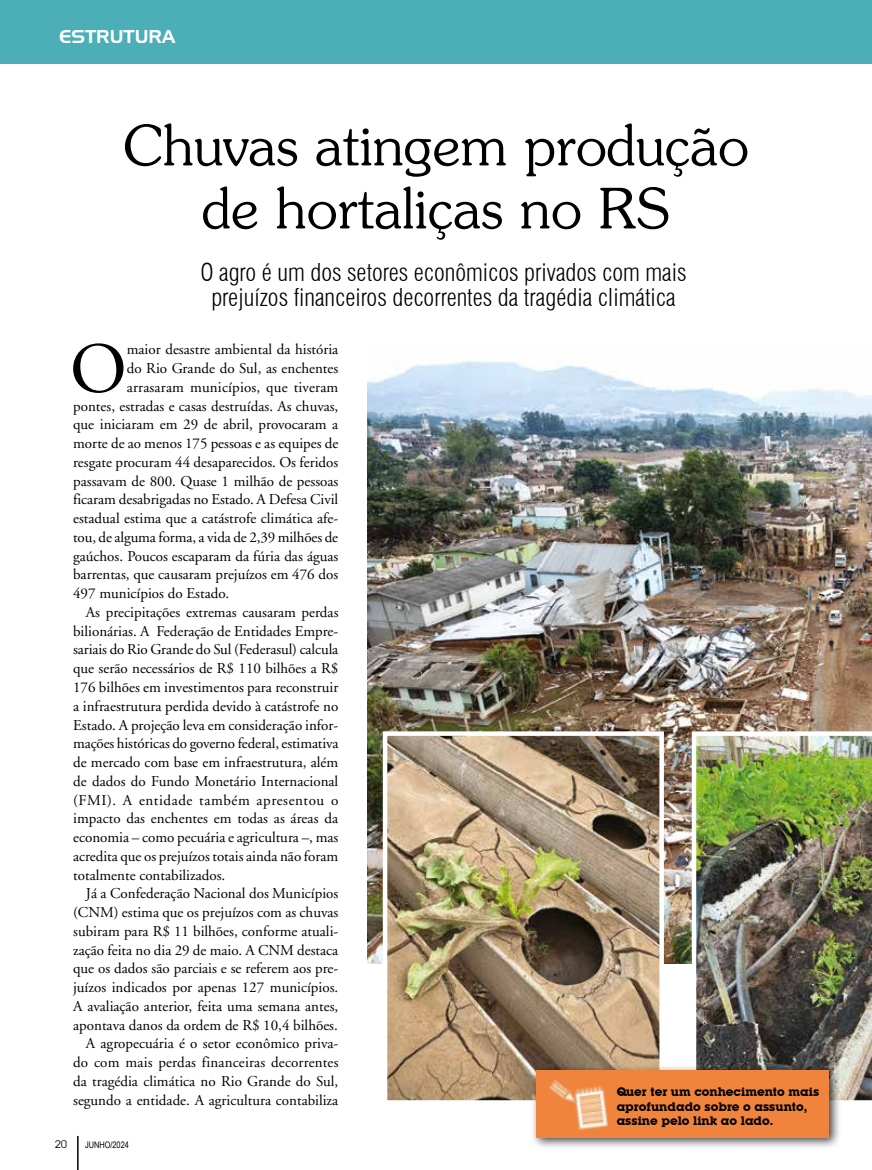
<style>
.page{position:relative;width:872px;height:1170px;background:#fff}
.page>*{position:absolute;margin:0;border:0;box-sizing:border-box;transform-origin:0 0}
.t1{font:71.55px "Adobe Garamond";color:#000}
.t2{font:300 55.5px/63px "Souvenir";color:#000;text-align:center}
.t3{font:300 condensed 24px/25.5px "Swiss 721 BT";color:#000;text-align:center}
.t4{font:18px "Aero Regular SWFTE";color:#fff}
.t5{font:15px "Adobe Garamond";color:#000}
.t6{font:15px "Adobe Garamond";letter-spacing:.04em;color:#000}
.t7{font:700 12px/14.5px "Lubalin Graph IT Cby BT";color:#000}
.t8{font:100 12px "Avant Garde";color:#000}
.t9{font:9px "Arial Narrow";color:#000}
</style>
<div class="page">
<hr style="left:77px;top:1135px;width:2px;height:34px;background:#000">
<div style="left:0;top:0;width:872px;height:63px;background:#4caeb7"></div>
<img style="left:367px;top:360px;width:505px;height:603px">
<img style="left:388px;top:736px;width:271px;height:363px">
<div style="left:383px;top:731px;width:281px;height:373px;border:4px solid #fff"></div>
<img style="left:691px;top:731px;width:181px;height:370px">
<div style="left:530px;top:1064px;width:311px;height:85px;background:#000;opacity:.75"></div>
<div style="left:536px;top:1070px;width:293px;height:67px;background:#f1843d"></div>
<img style="left:549px;top:1080px;width:60px;height:50px">
<p class="t4" style="left:59px;top:25px;width:117px">ESTRUTURA</p>
<h2 class="t2" style="left:123px;top:113px;width:627px">Chuvas atingem produção de hortaliças no RS</h2>
<h3 class="t3" style="left:200px;top:259px;width:488px">O agro é um dos setores econômicos privados com mais prejuízos financeiros decorrentes da tragédia climática</h3>
<h1 class="t1" style="left:70px;top:331px;width:58px">O</h1>
<p class="t5" style="left:127px;top:341px;width:213px">maior desastre ambiental da história</p>
<p class="t5" style="left:127px;top:360px;width:213px">do Rio Grande do Sul, as enchentes</p>
<p class="t5" style="left:127px;top:379px;width:213px">arrasaram municípios, que tiveram</p>
<p class="t5" style="left:73px;top:398px;width:267px">pontes, estradas e casas destruídas. As chuvas,</p>
<p class="t5" style="left:73px;top:416px;width:267px">que iniciaram em 29 de abril, provocaram a</p>
<p class="t5" style="left:73px;top:435px;width:267px">morte de ao menos 175 pessoas e as equipes de</p>
<p class="t5" style="left:73px;top:454px;width:267px">resgate procuram 44 desaparecidos. Os feridos</p>
<p class="t5" style="left:73px;top:473px;width:267px">passavam de 800. Quase 1 milhão de pessoas</p>
<p class="t5" style="left:73px;top:491px;width:267px">ficaram desabrigadas no Estado. A Defesa Civil</p>
<p class="t5" style="left:73px;top:510px;width:267px">estadual estima que a catástrofe climática afe-</p>
<p class="t5" style="left:73px;top:529px;width:266px">tou, de alguma forma, a vida de 2,39 milhões de</p>
<p class="t5" style="left:73px;top:548px;width:267px">gaúchos. Poucos escaparam da fúria das águas</p>
<p class="t5" style="left:73px;top:566px;width:267px">barrentas, que causaram prejuízos em 476 dos</p>
<p class="t5" style="left:73px;top:585px;width:158px">497 municípios do Estado.</p>
<p class="t5" style="left:86px;top:604px;width:254px">As precipitações extremas causaram perdas</p>
<p class="t5" style="left:73px;top:623px;width:267px">bilionárias. A Federação de Entidades Empre-</p>
<p class="t5" style="left:73px;top:641px;width:267px">sariais do Rio Grande do Sul (Federasul) calcula</p>
<p class="t5" style="left:73px;top:660px;width:267px">que serão necessários de R$ 110 bilhões a R$</p>
<p class="t5" style="left:73px;top:679px;width:267px">176 bilhões em investimentos para reconstruir</p>
<p class="t5" style="left:73px;top:698px;width:267px">a infraestrutura perdida devido à catástrofe no</p>
<p class="t5" style="left:73px;top:716px;width:267px">Estado. A projeção leva em consideração infor-</p>
<p class="t5" style="left:73px;top:735px;width:267px">mações históricas do governo federal, estimativa</p>
<p class="t5" style="left:73px;top:754px;width:267px">de mercado com base em infraestrutura, além</p>
<p class="t5" style="left:73px;top:773px;width:267px">de dados do Fundo Monetário Internacional</p>
<p class="t6" style="left:73px;top:791px;width:267px">(FMI). A entidade também apresentou o</p>
<p class="t5" style="left:73px;top:810px;width:266px">impacto das enchentes em todas as áreas da</p>
<p class="t5" style="left:73px;top:829px;width:267px">economia – como pecuária e agricultura –, mas</p>
<p class="t5" style="left:73px;top:848px;width:266px">acredita que os prejuízos totais ainda não foram</p>
<p class="t5" style="left:73px;top:866px;width:154px">totalmente contabilizados.</p>
<p class="t5" style="left:86px;top:885px;width:254px">Já a Confederação Nacional dos Municípios</p>
<p class="t5" style="left:73px;top:904px;width:267px">(CNM) estima que os prejuízos com as chuvas</p>
<p class="t5" style="left:73px;top:923px;width:267px">subiram para R$ 11 bilhões, conforme atuali-</p>
<p class="t5" style="left:73px;top:941px;width:267px">zação feita no dia 29 de maio. A CNM destaca</p>
<p class="t5" style="left:73px;top:960px;width:267px">que os dados são parciais e se referem aos pre-</p>
<p class="t5" style="left:73px;top:979px;width:267px">juízos indicados por apenas 127 municípios.</p>
<p class="t5" style="left:73px;top:998px;width:267px">A avaliação anterior, feita uma semana antes,</p>
<p class="t5" style="left:73px;top:1016px;width:266px">apontava danos da ordem de R$ 10,4 bilhões.</p>
<p class="t5" style="left:86px;top:1035px;width:254px">A agropecuária é o setor econômico priva-</p>
<p class="t5" style="left:73px;top:1054px;width:267px">do com mais perdas financeiras decorrentes</p>
<p class="t5" style="left:73px;top:1073px;width:267px">da tragédia climática no Rio Grande do Sul,</p>
<p class="t5" style="left:73px;top:1091px;width:267px">segundo a entidade. A agricultura contabiliza</p>
<p class="t8" style="left:55px;top:1138px;width:13px">20</p>
<p class="t9" style="left:85px;top:1138px;width:45px">JUNHO/2024</p>
<p class="t7" style="left:616px;top:1084px;width:204px">Quer ter um conhecimento mais aprofundado sobre o assunto, assine pelo link ao lado.</p>
</div>
